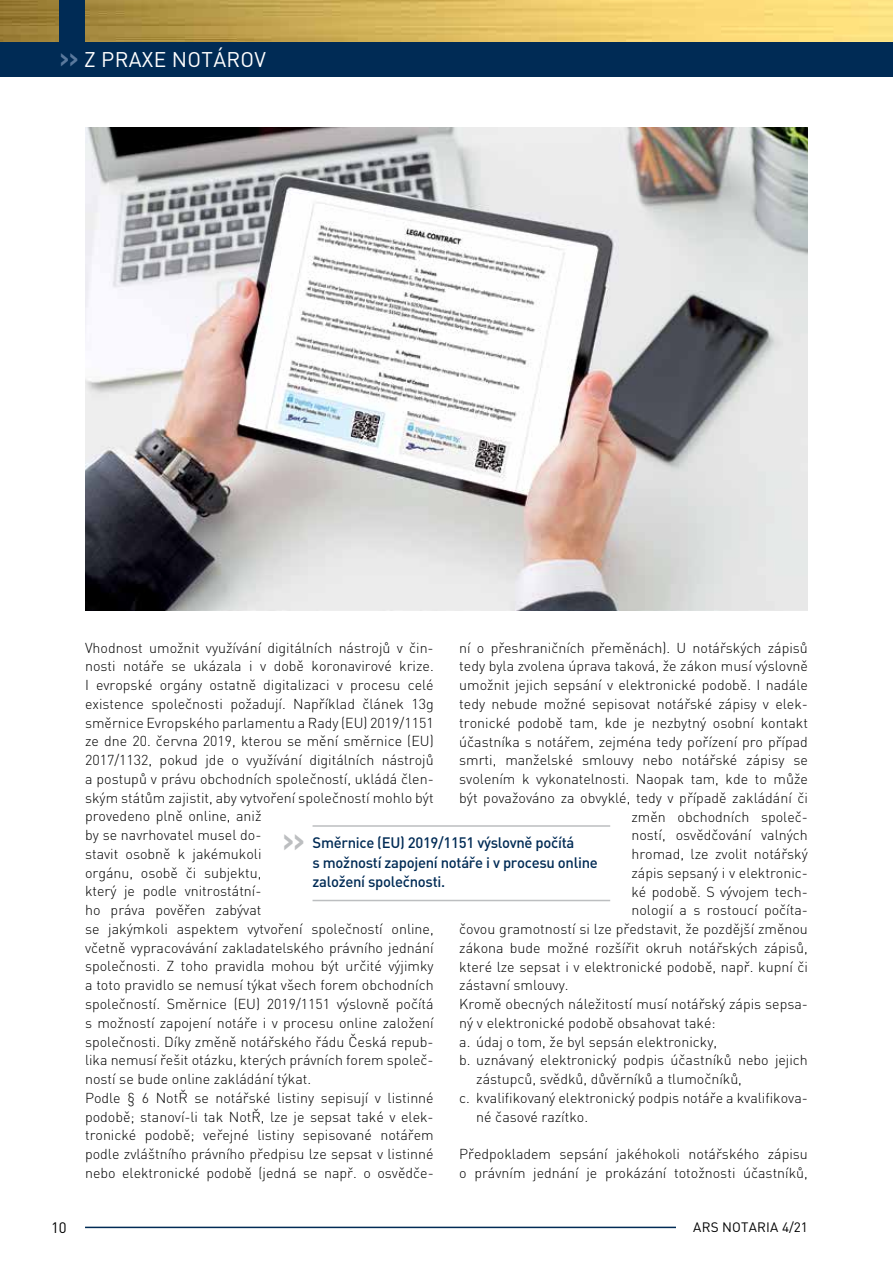
<style>
.page{position:relative;width:893px;height:1263px;background:#fff}
.page>*{position:absolute;margin:0;border:0;box-sizing:border-box;transform-origin:0 0}
.t1{font:21px "DINCE";letter-spacing:.015em;color:#fff}
.t2{font:500 15px/19.5px "DINCE";letter-spacing:-.02em;color:#002b55}
.t3{font:15px "DINCE";color:#000}
.t4{font:300 14.25px/18.8px "DINCE";color:#000}
.t5{font:13.5px "DINCE";letter-spacing:.015em;color:#000}
.s1{font-family:"Interstate OT";font-weight:700;color:#5a799d}
.s2{font-family:"Interstate OT";font-weight:700;font-size:25.5px;color:#bcbec0}
</style>
<div class="page">
<img style="left:85px;top:128px;width:723px;height:482px">
<hr style="left:313px;top:825px;width:297px;height:2px;background:#bcbec0">
<hr style="left:313px;top:900px;width:297px;height:1px;background:#bcbec0">
<hr style="left:85px;top:1226px;width:595px;height:2px;background:#002b55">
<img style="left:0;top:0;width:893px;height:43px">
<div style="left:0;top:43px;width:893px;height:34px;background:#002b55"></div>
<div style="left:677px;top:1222px;width:131px;height:16px;background:#fff"></div>
<div style="left:60px;top:0;width:25px;height:43px;background:#002b55"></div>
<h1 class="t1" style="left:60px;top:47px;width:206px"><span class="s1">&gt;&gt;</span> Z PRAXE N OTÁROV</h1>
<p class="t4" style="left:85px;top:638px;width:350px">Vhodnost umožnit využívání digitálních nástrojů v čin&shy;nosti notáře se ukázala i v době koronavirové krize.<br>I evropské orgány ostatně digitalizaci v procesu celé existence společnosti požadují. Například článek 13g směrnice Evropského parlamentu a Rady (EU) 2019/1151 ze dne 20. června 2019, kterou se mění směrnice (EU)<br>2017/1132, pokud jde o využívání digitálních nástrojů a postupů v právu obchodních společností, ukládá člen&shy;ským státům zajistit, aby vytvoření společností mohlo být provedeno plně online, aniž<br>by se navrhovatel musel do-<br>stavit osobně k jakémukoli<br>orgánu, osobě či subjektu,<br>který je podle vnitrostátní-<br>ho práva pověřen zabývat<br>se jakýmkoli aspektem vytvoření společností online, včetně vypracovávání zakladatelského právního jednání společnosti. Z toho pravidla mohou být určité výjimky a toto pravidlo se nemusí týkat všech forem obchodních společností. Směrnice (EU) 2019/1151 výslovně počítá s možností zapojení notáře i v procesu online založení společnosti. Díky změně notářského řádu Česká repub&shy;lika nemusí řešit otázku, kterých právních forem společ&shy;ností se bude online zakládání týkat.<br>Podle § 6 NotŘ se notářské listiny sepisují v listinné podobě; stanoví-li tak NotŘ, lze je sepsat také v elek&shy;tronické podobě; veřejné listiny sepisované notářem podle zvláštního právního předpisu lze sepsat v listinné nebo elektronické podobě (jedná se např. o osvědče-</p>
<p class="t4" style="left:459px;top:638px;width:350px">ní o přeshraničních přeměnách). U notářských zápisů</p>
<p class="t4" style="left:459px;top:657px;width:350px">tedy byla zvolena úprava taková, že zákon musí výslovně</p>
<p class="t4" style="left:459px;top:676px;width:350px">umožnit jejich sepsání v elektronické podobě. I nadále</p>
<p class="t4" style="left:459px;top:694px;width:350px">tedy nebude možné sepisovat notářské zápisy v elek-</p>
<p class="t4" style="left:459px;top:713px;width:350px">tronické podobě tam, kde je nezbytný osobní kontakt</p>
<p class="t4" style="left:459px;top:732px;width:350px">účastníka s notářem, zejména tedy pořízení pro případ</p>
<p class="t4" style="left:459px;top:751px;width:350px">smrti, manželské smlouvy nebo notářské zápisy se</p>
<p class="t4" style="left:459px;top:769px;width:350px">svolením k vykonatelnosti. Naopak tam, kde to může</p>
<p class="t4" style="left:459px;top:788px;width:350px">být považováno za obvyklé, tedy v případě zakládání či</p>
<p class="t4" style="left:631px;top:807px;width:178px">změn obchodních společ-</p>
<p class="t4" style="left:631px;top:826px;width:178px">ností, osvědčování valných</p>
<p class="t4" style="left:631px;top:844px;width:178px">hromad, lze zvolit notářský</p>
<p class="t4" style="left:631px;top:863px;width:178px">zápis sepsaný i v elektronic-</p>
<p class="t4" style="left:631px;top:882px;width:178px">ké podobě. S vývojem tech-</p>
<p class="t4" style="left:631px;top:901px;width:178px">nologií a s rostoucí počíta-</p>
<p class="t4" style="left:459px;top:919px;width:350px">čovou gramotností si lze představit, že pozdější změnou</p>
<p class="t4" style="left:459px;top:938px;width:350px">zákona bude možné rozšířit okruh notářských zápisů,</p>
<p class="t4" style="left:459px;top:957px;width:350px">které lze sepsat i v elektronické podobě, např. kupní či</p>
<p class="t4" style="left:459px;top:976px;width:111px">zástavní smlouvy.</p>
<p class="t4" style="left:459px;top:994px;width:350px">Kromě obecných náležitostí musí notářský zápis sepsa-</p>
<p class="t4" style="left:459px;top:1013px;width:258px">ný v elektronické podobě obsahovat také:</p>
<p class="t4" style="left:459px;top:1032px;width:259px">a. údaj o tom, že byl sepsán elektronicky,</p>
<p class="t4" style="left:459px;top:1051px;width:350px">b. uznávaný elektronický podpis účastníků nebo jejich</p>
<p class="t4" style="left:476px;top:1069px;width:267px">zástupců, svědků, důvěrníků a tlumočníků,</p>
<p class="t4" style="left:459px;top:1088px;width:350px">c. kvalifikovaný elektronický podpis notáře a kvalifikova-</p>
<p class="t4" style="left:476px;top:1107px;width:113px">né časové razítko.</p>
<p class="t4" style="left:459px;top:1144px;width:350px">Předpokladem sepsání jakéhokoli notářského zápisu o právním jednání je prokázání totožnosti účastníků,</p>
<p class="t2" style="left:313px;top:833px;width:287px;text-indent:-30px"><span class="s2">&gt;&gt;</span> Směrnice (EU) 2019/1151 výslovně počítá<br>s možností zapojení notáře i v procesu online založení společnosti.</p>
<p class="t3" style="left:51px;top:1218px;width:17px">10</p>
<p class="t5" style="left:693px;top:1218px;width:116px">ARS NOTARIA 4/21</p>
</div>
